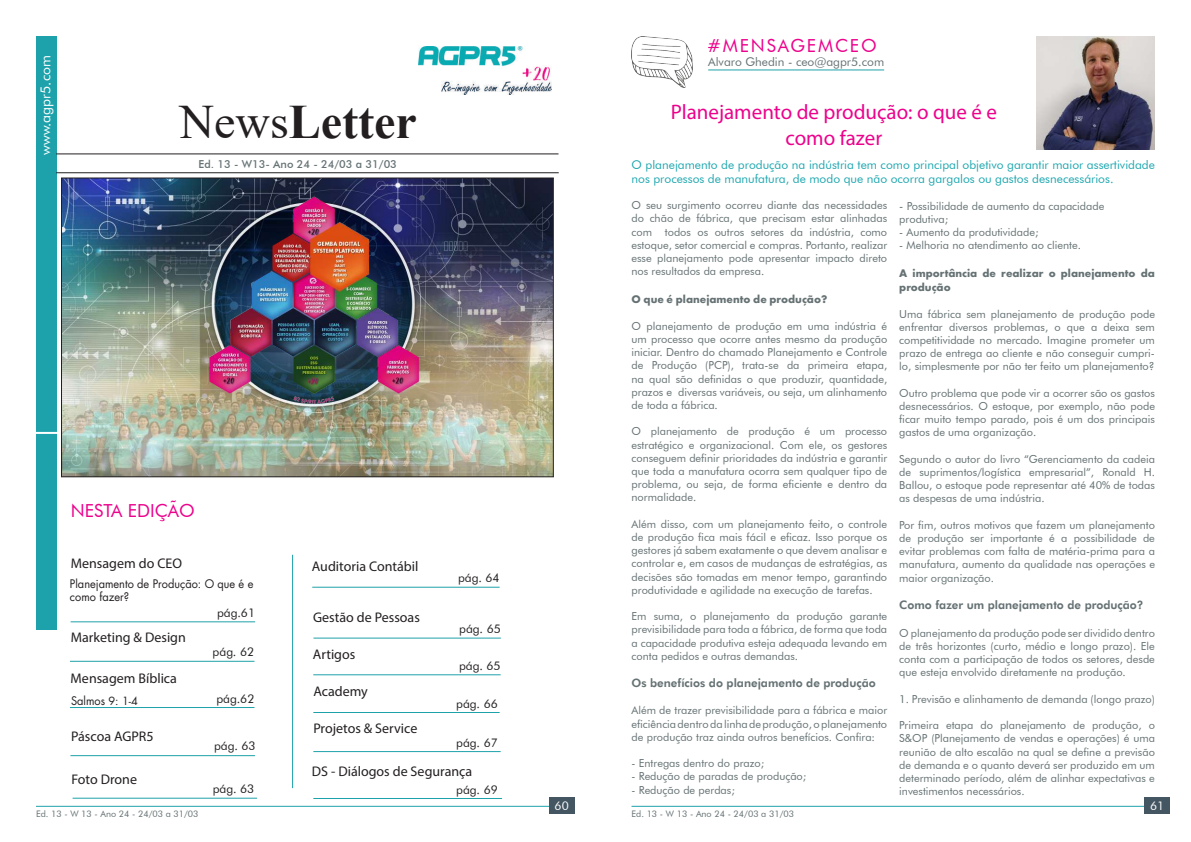
<style>
.page{position:relative;width:1191px;height:842px;background:#fff}
.page>*{position:absolute;margin:0;border:0;box-sizing:border-box;transform-origin:0 0}
.t1{font:700 48px "Times New Roman";color:#231f20}
.t2{font:21px/25.2px "Myriad Pro";color:#ed028c;text-align:center}
.t3{font:18px "Futura BT";letter-spacing:.1em;color:#ed028c}
.t4{font:18px "Futura BT";color:#ed028c}
.t5{font:14px "Myriad Pro";color:#231f20}
.t6{font:14px "Futura BT";color:#fff}
.t7{font:12px/14.4px "Futura BT";color:#1da7af}
.t8{font:12px "Futura BT";color:#231f20}
.t9{font:12px "Futura BT";color:#657173}
.t10{font:12px "Futura BT";color:#fff}
.t11{font:11.6px/13.2px "Futura";color:#231f20;scale:.95 1}
.t12{font:700 11.5px/13.8px "Futura PT";color:#657173}
.t13{font:700 11.5px "Futura BT";color:#657173}
.t14{font:11px/13.2px "Futura BT";color:#657173;text-align:justify}
.t15{font:500 11px "Futura BT";color:#657173}
.t16{font:9px "Futura BT";color:#657173}
.s1{font-weight:400}
.s2{font-size:11px}
.s3{font-size:11.5px}
</style>
<div class="page">
<hr style="left:631px;top:806px;width:524px;height:1px;background:#1ea2aa">
<div style="left:1144px;top:798px;width:26px;height:16px;background:#445662"></div>
<hr style="left:36px;top:806px;width:523px;height:1px;background:#1ea2aa">
<div style="left:549px;top:798px;width:25px;height:16px;background:#445662"></div>
<div style="left:36px;top:36px;width:20px;height:594px;background:#1da2ab"></div>
<img style="left:418px;top:46px;width:133px;height:49px">
<hr style="left:71px;top:621px;width:184px;height:1px;background:#1ea2aa">
<hr style="left:70px;top:707px;width:184px;height:1px;background:#1ea2aa">
<hr style="left:70px;top:661px;width:184px;height:1px;background:#1ea2aa">
<hr style="left:312px;top:587px;width:187px;height:1px;background:#1ea2aa">
<hr style="left:313px;top:638px;width:188px;height:1px;background:#1ea2aa">
<hr style="left:313px;top:674px;width:187px;height:1px;background:#1ea2aa">
<hr style="left:73px;top:798px;width:184px;height:1px;background:#1ea2aa">
<hr style="left:313px;top:712px;width:186px;height:1px;background:#1ea2aa">
<hr style="left:70px;top:755px;width:185px;height:1px;background:#1ea2aa">
<hr style="left:313px;top:751px;width:187px;height:1px;background:#1ea2aa">
<hr style="left:313px;top:798px;width:189px;height:1px;background:#1ea2aa">
<hr style="left:56px;top:153px;width:502px;height:1px;background:#231f20">
<hr style="left:56px;top:172px;width:503px;height:1px;background:#231f20">
<hr style="left:292px;top:555px;width:1px;height:233px;background:#1ea2aa">
<hr style="left:33px;top:432px;width:38px;height:2px;background:#fff">
<img style="left:63px;top:179px;width:489px;height:296px">
<div style="left:61px;top:177px;width:493px;height:300px;border:1px solid #231f20"></div>
<img style="left:205px;top:190px;width:220px;height:220px">
<img style="left:1036px;top:36px;width:119px;height:114px">
<hr style="left:708px;top:69px;width:176px;height:1px;background:#1ea2aa">
<img style="left:631px;top:37px;width:61px;height:51px">
<p class="t6" style="left:37px;top:155px;width:101px;rotate:-90deg">www.agpr5.com</p>
<h1 class="t1" style="left:179px;top:87px;width:239px"><span class="s1">News</span>Letter</h1>
<p class="t15" style="left:198px;top:158px;width:200px">Ed. 13 - W13- Ano 24 - 24/03 a 31/03</p>
<h3 class="t4" style="left:71px;top:500px;width:126px">NESTA EDIÇÃO</h3>
<p class="t5" style="left:71px;top:555px;width:113px">Mensagem do CEO</p>
<p class="t5" style="left:312px;top:558px;width:108px">Auditoria Contábil</p>
<p class="t8" style="left:458px;top:570px;width:43px">pág. 64</p>
<p class="t8" style="left:459px;top:621px;width:43px">pág. 65</p>
<p class="t8" style="left:459px;top:658px;width:43px">pág. 65</p>
<p class="t11" style="left:70px;top:577px;width:195px">Planejamento de Produção: O que é e como fazer?</p>
<p class="t8" style="left:217px;top:605px;width:40px">pág.61</p>
<p class="t5" style="left:313px;top:609px;width:108px">Gestão de Pessoas</p>
<p class="t5" style="left:313px;top:645px;width:44px">Artigos</p>
<p class="t5" style="left:71px;top:629px;width:116px">Marketing &amp; Design</p>
<p class="t8" style="left:213px;top:644px;width:43px">pág. 62</p>
<p class="t5" style="left:71px;top:670px;width:108px">Mensagem Bíblica</p>
<p class="t5" style="left:313px;top:682px;width:56px">Academy</p>
<p class="t8" style="left:216px;top:691px;width:40px">pág.62</p>
<p class="t8" style="left:456px;top:697px;width:43px">pág. 66</p>
<p class="t8" style="left:214px;top:738px;width:43px">pág. 63</p>
<p class="t8" style="left:456px;top:736px;width:43px">pág. 67</p>
<p class="t8" style="left:456px;top:782px;width:43px">pág. 69</p>
<p class="t11" style="left:71px;top:694px;width:72px">Salmos <span class="s2">9: 1-4</span></p>
<p class="t5" style="left:313px;top:719px;width:106px">Projetos &amp; Service</p>
<p class="t5" style="left:312px;top:763px;width:162px">DS - Diálogos de Segurança</p>
<p class="t5" style="left:71px;top:728px;width:84px">Páscoa AGPR5</p>
<p class="t5" style="left:71px;top:771px;width:67px">Foto Drone</p>
<p class="t8" style="left:213px;top:781px;width:43px">pág. 63</p>
<p class="t16" style="left:36px;top:808px;width:164px">Ed. 13 - W 13 - Ano 24 - 24/03 a 31/03</p>
<p class="t10" style="left:554px;top:798px;width:16px">60</p>
<h3 class="t3" style="left:707px;top:34px;width:171px">#MENSAGEMCEO</h3>
<p class="t9" style="left:708px;top:54px;width:177px">Alvaro Ghedin - ceo@agpr5.com</p>
<h2 class="t2" style="left:670px;top:99px;width:328px">Planejamento de produção: o que é e como fazer</h2>
<p class="t7" style="left:631px;top:157px;width:525px">O planejamento de produção na indústria tem como principal objetivo garantir maior assertividade nos processos de manufatura, de modo que não ocorra gargalos ou gastos desnecessários.</p>
<p class="t14" style="left:631px;top:199px;width:257px">O seu surgimento ocorreu diante das necessidades do chão de fábrica, que precisam estar alinhadas com todos os outros setores da indústria, como estoque, setor comercial e compras. Portanto, realizar esse planejamento pode apresentar impacto direto nos resultados da empresa.</p>
<p class="t12" style="left:631px;top:292px;width:197px">O que é planejamento de produção?</p>
<p class="t14" style="left:631px;top:319px;width:257px">O planejamento de produção em uma indústria é um processo que ocorre antes mesmo da produção iniciar. Dentro do chamado Planejamento e Controle de Produção (PCP), trata-se da primeira etapa, na qual são definidas o que produzir, quantidade, prazos e diversas variáveis, ou seja, um alinhamento de toda a fábrica.</p>
<p class="t14" style="left:631px;top:425px;width:257px">O planejamento de produção é um processo estratégico e organizacional. Com ele, os gestores conseguem definir prioridades da indústria e garantir que toda a manufatura ocorra sem qualquer tipo de problema, ou seja, de forma eficiente e dentro da normalidade.</p>
<p class="t14" style="left:631px;top:517px;width:257px">Além disso, com um planejamento feito, o controle de produção fica mais fácil e eficaz. Isso porque os gestores já sabem exatamente o que devem analisar e controlar e, em casos de mudanças de estratégias, as decisões são tomadas em menor tempo, garantindo produtividade e agilidade na execução de tarefas.</p>
<p class="t14" style="left:631px;top:610px;width:257px">Em suma, o planejamento da produção garante previsibilidade para toda a fábrica, de forma que toda a capacidade produtiva esteja adequada levando em conta pedidos e outras demandas.</p>
<p class="t13" style="left:631px;top:676px;width:246px">Os benefícios do planejamento de produção</p>
<p class="t14" style="left:631px;top:704px;width:257px">Além de trazer previsibilidade para a fábrica e maior eficiência dentro da linha de produção, o planejamento de produção traz ainda outros benefícios. Confira:</p>
<p class="t14" style="left:631px;top:757px;width:134px">- Entregas dentro do prazo;</p>
<p class="t14" style="left:631px;top:770px;width:176px">- Redução de paradas de produção;</p>
<p class="t14" style="left:631px;top:783px;width:105px">- Redução de perdas;</p>
<p class="t16" style="left:631px;top:808px;width:164px">Ed. 13 - W 13 - Ano 24 - 24/03 a 31/03</p>
<p class="t14" style="left:899px;top:199px;width:207px"><span class="s3">-</span> Possibilidade de aumento da capacidade produtiva;</p>
<p class="t14" style="left:899px;top:225px;width:141px">- Aumento da produtividade;</p>
<p class="t14" style="left:899px;top:239px;width:183px">- Melhoria no atendimento ao cliente.</p>
<p class="t12" style="left:899px;top:266px;width:257px">A importância de realizar o planejamento da produção</p>
<p class="t14" style="left:899px;top:307px;width:257px">Uma fábrica sem planejamento de produção pode enfrentar diversos problemas, o que a deixa sem competitividade no mercado. Imagine prometer um prazo de entrega ao cliente e não conseguir cumpri&shy;lo, simplesmente por não ter feito um planejamento?</p>
<p class="t14" style="left:899px;top:386px;width:257px">Outro problema que pode vir a ocorrer são os gastos desnecessários. O estoque, por exemplo, não pode ficar muito tempo parado, pois é um dos principais gastos de uma organização.</p>
<p class="t14" style="left:899px;top:452px;width:257px">Segundo o autor do livro “Gerenciamento da cadeia de suprimentos/logística empresarial”, Ronald H.<br>Ballou, o estoque pode representar até 40% de todas as despesas de uma indústria.</p>
<p class="t14" style="left:899px;top:518px;width:257px">Por fim, outros motivos que fazem um planejamento de produção ser importante é a possibilidade de evitar problemas com falta de matéria-prima para a manufatura, aumento da qualidade nas operações e maior organização.</p>
<p class="t13" style="left:899px;top:598px;width:246px">Como fazer um planejamento de produção?</p>
<p class="t14" style="left:899px;top:626px;width:257px">O planejamento da produção pode ser dividido dentro de três horizontes (curto, médio e longo prazo). Ele conta com a participação de todos os setores, desde que esteja envolvido diretamente na produção.</p>
<p class="t14" style="left:899px;top:692px;width:257px">1. Previsão e alinhamento de demanda (longo prazo)</p>
<p class="t14" style="left:899px;top:719px;width:257px">Primeira etapa do planejamento de produção, o S&amp;OP (Planejamento de vendas e operações) é uma reunião de alto escalão na qual se define a previsão de demanda e o quanto deverá ser produzido em um determinado período, além de alinhar expectativas e investimentos necessários.</p>
<p class="t10" style="left:1150px;top:798px;width:16px">61</p>
</div>
